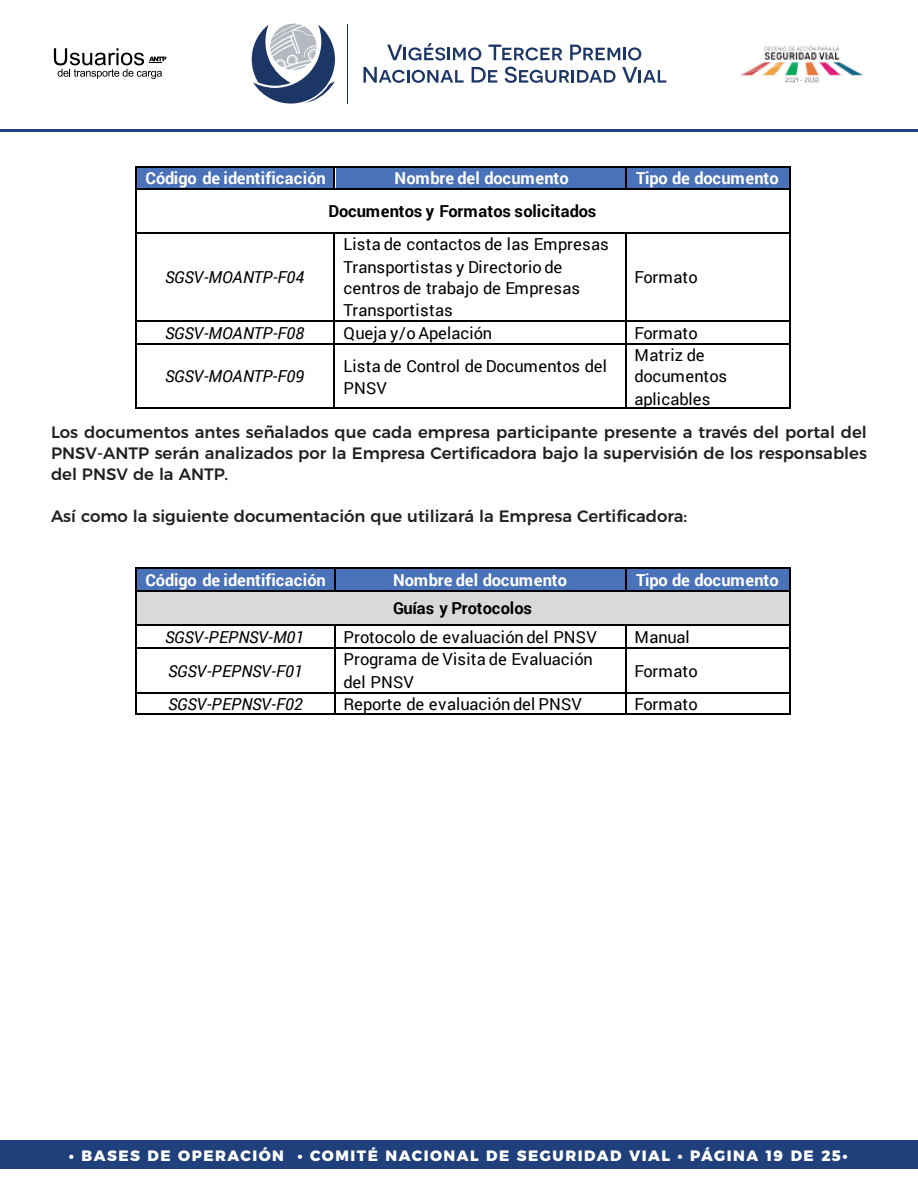
<style>
.page{position:relative;width:918px;height:1188px;background:#fff}
.page>*{position:absolute;margin:0;border:0;box-sizing:border-box;transform-origin:0 0}
.t1{font:16.5px/22.5px "Roboto";letter-spacing:.015em;color:#010101}
.t2{font:500 16.5px/21px "Montserrat";color:#231f20;text-align:justify}
.t3{font:italic 16.5px "Roboto";letter-spacing:-.005em;color:#010101}
.t4{font:700 16.5px "Roboto";letter-spacing:.005em;color:#fff}
.t5{font:700 16.5px "Roboto";letter-spacing:-.02em;color:#fff}
.t6{font:700 16.5px "Roboto";letter-spacing:.005em;color:#010101}
.t7{font:700 16.5px "Roboto";letter-spacing:-.015em;color:#010101}
.t8{font:800 15px "Montserrat";letter-spacing:.1em;color:#fff}
</style>
<div class="page">
<div style="left:136px;top:166px;width:198px;height:23px;background:#4a72b8"></div>
<div style="left:336px;top:166px;width:290px;height:23px;background:#4a72b8"></div>
<div style="left:627px;top:166px;width:162px;height:23px;background:#4a72b8"></div>
<hr style="left:136px;top:166px;width:197px;height:2px;background:#010101">
<hr style="left:334px;top:166px;width:291px;height:2px;background:#010101">
<hr style="left:627px;top:166px;width:162px;height:2px;background:#010101">
<hr style="left:789px;top:168px;width:2px;height:21px;background:#010101">
<svg style="left:135px;top:166px;width:1px;height:24px"></svg>
<hr style="left:136px;top:189px;width:197px;height:1px;background:#010101">
<svg style="left:333px;top:166px;width:1px;height:24px"></svg>
<hr style="left:334px;top:189px;width:291px;height:1px;background:#010101">
<svg style="left:626px;top:166px;width:1px;height:24px"></svg>
<hr style="left:627px;top:189px;width:162px;height:1px;background:#010101">
<hr style="left:135px;top:190px;width:1px;height:42px;background:#010101">
<hr style="left:789px;top:190px;width:2px;height:42px;background:#010101">
<hr style="left:136px;top:232px;width:197px;height:2px;background:#010101">
<hr style="left:334px;top:232px;width:291px;height:2px;background:#010101">
<hr style="left:627px;top:232px;width:162px;height:2px;background:#010101">
<hr style="left:135px;top:234px;width:1px;height:87px;background:#010101">
<hr style="left:333px;top:234px;width:1px;height:87px;background:#010101">
<hr style="left:626px;top:234px;width:1px;height:87px;background:#010101">
<hr style="left:789px;top:234px;width:2px;height:87px;background:#010101">
<hr style="left:136px;top:321px;width:197px;height:1px;background:#010101">
<hr style="left:334px;top:321px;width:291px;height:1px;background:#010101">
<hr style="left:627px;top:321px;width:162px;height:1px;background:#010101">
<hr style="left:789px;top:322px;width:2px;height:21px;background:#010101">
<svg style="left:135px;top:321px;width:1px;height:24px"></svg>
<hr style="left:136px;top:343px;width:197px;height:2px;background:#010101">
<svg style="left:333px;top:321px;width:1px;height:24px"></svg>
<hr style="left:334px;top:343px;width:291px;height:2px;background:#010101">
<svg style="left:626px;top:321px;width:1px;height:24px"></svg>
<hr style="left:627px;top:343px;width:162px;height:2px;background:#010101">
<hr style="left:135px;top:345px;width:1px;height:63px;background:#010101">
<hr style="left:136px;top:408px;width:197px;height:1px;background:#010101">
<hr style="left:333px;top:345px;width:1px;height:63px;background:#010101">
<hr style="left:334px;top:408px;width:291px;height:1px;background:#010101">
<hr style="left:626px;top:345px;width:1px;height:63px;background:#010101">
<hr style="left:627px;top:408px;width:162px;height:1px;background:#010101">
<hr style="left:789px;top:345px;width:2px;height:63px;background:#010101">
<div style="left:0;top:1140px;width:918px;height:29px;background:#1f407b"></div>
<hr style="left:0;top:130px;width:918px;height:2px;background:#1f407b">
<div style="left:136px;top:568px;width:198px;height:22px;background:#4a72b8"></div>
<div style="left:336px;top:568px;width:291px;height:22px;background:#4a72b8"></div>
<div style="left:627px;top:568px;width:162px;height:22px;background:#4a72b8"></div>
<hr style="left:136px;top:568px;width:198px;height:1px;background:#010101">
<hr style="left:336px;top:568px;width:290px;height:1px;background:#010101">
<hr style="left:627px;top:568px;width:162px;height:1px;background:#010101">
<hr style="left:334px;top:569px;width:2px;height:21px;background:#010101">
<hr style="left:789px;top:569px;width:2px;height:21px;background:#010101">
<div style="left:136px;top:590px;width:653px;height:35px;background:#d9d9d8"></div>
<svg style="left:135px;top:568px;width:1px;height:24px"></svg>
<hr style="left:136px;top:590px;width:198px;height:2px;background:#010101">
<hr style="left:336px;top:590px;width:290px;height:2px;background:#010101">
<svg style="left:626px;top:568px;width:1px;height:24px"></svg>
<hr style="left:627px;top:590px;width:162px;height:2px;background:#010101">
<hr style="left:135px;top:592px;width:1px;height:33px;background:#010101">
<hr style="left:789px;top:592px;width:2px;height:33px;background:#010101">
<hr style="left:136px;top:625px;width:198px;height:1px;background:#010101">
<hr style="left:336px;top:625px;width:290px;height:1px;background:#010101">
<hr style="left:627px;top:625px;width:162px;height:1px;background:#010101">
<hr style="left:334px;top:626px;width:2px;height:21px;background:#010101">
<hr style="left:789px;top:626px;width:2px;height:21px;background:#010101">
<svg style="left:135px;top:625px;width:1px;height:24px"></svg>
<hr style="left:136px;top:647px;width:198px;height:2px;background:#010101">
<hr style="left:336px;top:647px;width:290px;height:2px;background:#010101">
<svg style="left:626px;top:625px;width:1px;height:24px"></svg>
<hr style="left:627px;top:647px;width:162px;height:2px;background:#010101">
<hr style="left:135px;top:649px;width:1px;height:43px;background:#010101">
<hr style="left:334px;top:649px;width:2px;height:43px;background:#010101">
<hr style="left:626px;top:649px;width:1px;height:43px;background:#010101">
<hr style="left:789px;top:649px;width:2px;height:43px;background:#010101">
<hr style="left:136px;top:692px;width:198px;height:2px;background:#010101">
<hr style="left:336px;top:692px;width:290px;height:2px;background:#010101">
<hr style="left:627px;top:692px;width:162px;height:2px;background:#010101">
<svg style="left:135px;top:692px;width:1px;height:23px"></svg>
<hr style="left:136px;top:713px;width:198px;height:2px;background:#010101">
<svg style="left:334px;top:692px;width:2px;height:23px"></svg>
<hr style="left:336px;top:713px;width:290px;height:2px;background:#010101">
<svg style="left:626px;top:692px;width:1px;height:23px"></svg>
<hr style="left:627px;top:713px;width:162px;height:2px;background:#010101">
<svg style="left:789px;top:692px;width:2px;height:23px"></svg>
<svg style="left:252px;top:24px;width:83px;height:80px"></svg>
<hr style="left:347px;top:24px;width:1px;height:80px;background:#1c3666">
<svg style="left:387px;top:43px;width:94px;height:17px"></svg>
<svg style="left:488px;top:45px;width:74px;height:15px"></svg>
<svg style="left:570px;top:45px;width:71px;height:15px"></svg>
<svg style="left:363px;top:67px;width:101px;height:16px"></svg>
<svg style="left:472px;top:67px;width:25px;height:16px"></svg>
<svg style="left:505px;top:67px;width:111px;height:16px"></svg>
<svg style="left:622px;top:67px;width:44px;height:16px"></svg>
<img style="left:740px;top:45px;width:123px;height:39px">
<svg style="left:54px;top:48px;width:112px;height:31px"></svg>
<p class="t4" style="left:146px;top:167px;width:182px">Código de identificación</p>
<p class="t4" style="left:394px;top:167px;width:176px">Nombre del documento</p>
<p class="t5" style="left:636px;top:167px;width:144px">Tipo de documento</p>
<p class="t6" style="left:328px;top:200px;width:269px">Documentos y Formatos solicitados</p>
<p class="t3" style="left:165px;top:266px;width:141px">SGSV-MOANTP-F04</p>
<p class="t1" style="left:344px;top:232px;width:267px">Lista de contactos de las Empresas<br>Transportistas y Directorio de</p>
<p class="t1" style="left:344px;top:276px;width:238px">centros de trabajo de Empresas<br>Transportistas</p>
<p class="t1" style="left:635px;top:265px;width:65px">Formato</p>
<p class="t3" style="left:165px;top:321px;width:141px">SGSV-MOANTP-F08</p>
<p class="t1" style="left:344px;top:321px;width:150px">Queja y/oApelación</p>
<p class="t1" style="left:634px;top:321px;width:65px">Formato</p>
<p class="t3" style="left:165px;top:365px;width:141px">SGSV-MOANTP-F09</p>
<p class="t1" style="left:343px;top:354px;width:265px">Lista de Control de Documentos del<br>PNSV</p>
<p class="t1" style="left:634px;top:344px;width:94px;line-height:21px">Matriz de documentos</p>
<p class="t1" style="left:634px;top:387px;width:78px">aplicables</p>
<p class="t2" style="left:51px;top:420px;width:817px">Los documentos antes señalados que cada empresa participante presente a través del portal del PNSV-ANTP serán analizados por la Empresa Certificadora bajo la supervisión de los responsables del PNSV de la ANTP.</p>
<p class="t2" style="left:51px;top:504px;width:638px">Así como la siguiente documentación que utilizará la Empresa Certificadora:</p>
<p class="t4" style="left:146px;top:568px;width:182px">Código de identificación</p>
<p class="t4" style="left:393px;top:568px;width:176px">Nombre del documento</p>
<p class="t5" style="left:636px;top:568px;width:144px">Tipo de documento</p>
<p class="t7" style="left:393px;top:597px;width:140px">Guías y Protocolos</p>
<p class="t3" style="left:165px;top:625px;width:141px">SGSV-PEPNSV-M01</p>
<p class="t1" style="left:344px;top:625px;width:255px">Protocolo de evaluación del PNSV</p>
<p class="t1" style="left:634px;top:625px;width:57px">Manual</p>
<p class="t3" style="left:168px;top:660px;width:136px">SGSV-PEPNSV-F01</p>
<p class="t1" style="left:344px;top:647px;width:251px">Programa de Visita de Evaluación del PNSV</p>
<p class="t1" style="left:634px;top:659px;width:65px">Formato</p>
<p class="t3" style="left:168px;top:693px;width:136px">SGSV-PEPNSV-F02</p>
<p class="t1" style="left:344px;top:692px;width:240px">Reporte de evaluación del PNSV</p>
<p class="t1" style="left:634px;top:692px;width:65px">Formato</p>
<p class="t8" style="left:69px;top:1143px;width:781px">• BASES DE OPERACIÓN • COMITÉ NACIONAL DE SEGURIDAD VIAL • PÁGINA 19 DE 25•</p>
</div>
